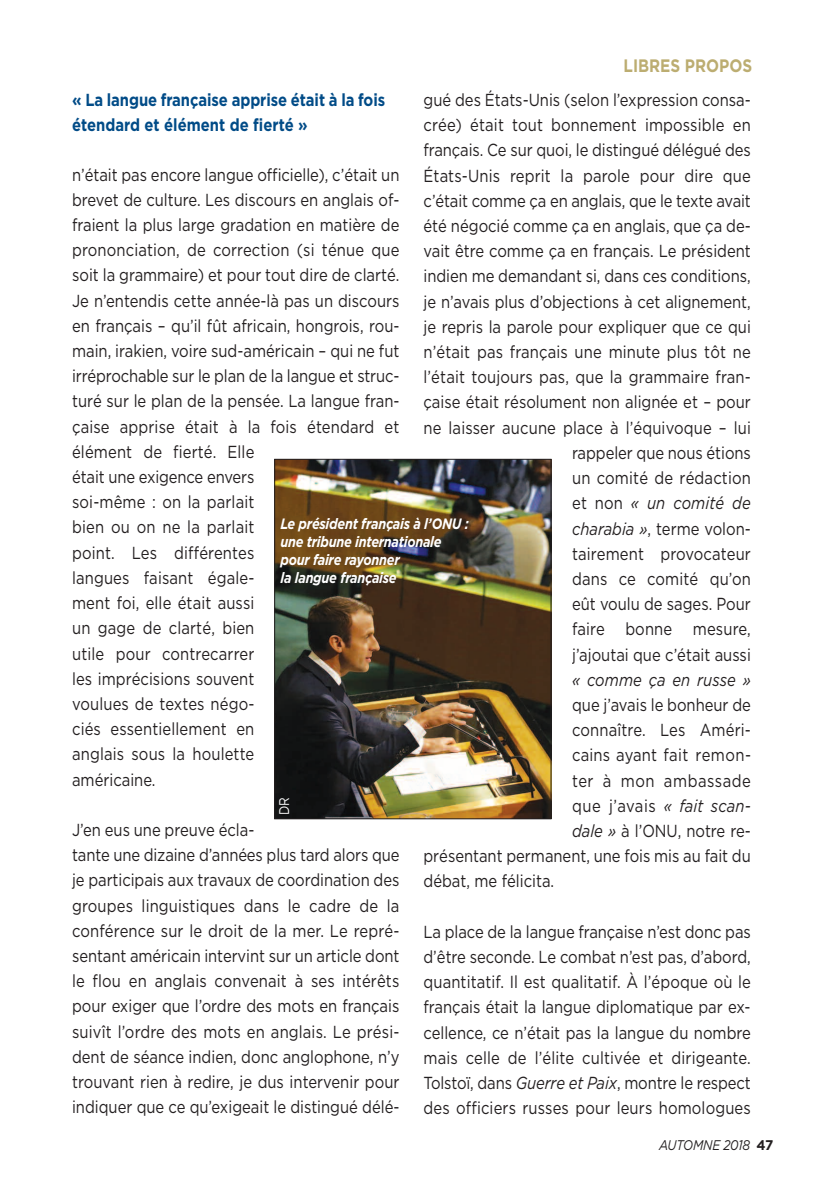
<style>
.page{position:relative;width:823px;height:1191px;background:#fff}
.page>*{position:absolute;margin:0;border:0;box-sizing:border-box;transform-origin:0 0}
.t1{font:700 18px "Gotham";color:#bcad71;scale:.85 1}
.t2{font:17.4px/25.2px "Gotham";color:#231f20;scale:.85 1}
.t3{font:700 17.4px/25.2px "Gotham";letter-spacing:-.005em;color:#004b87;scale:.85 1}
.t4{font:17.4px "Gotham";letter-spacing:.035em;color:#231f20;scale:.85 1}
.t5{font:italic 17.4px "Gotham";letter-spacing:.01em;color:#231f20;scale:.85 1}
.t6{font:italic 700 15px/18px "Gotham";letter-spacing:-.02em;color:#fff;scale:.85 1}
.t7{font:italic 14px "Gotham";letter-spacing:-.015em;color:#231f20;scale:.85 1}
.t8{font:14px "Gotham";color:#fff;scale:.85 1}
.s1{font-style:italic}
.s2{font-weight:700;font-style:normal}
</style>
<div class="page">
<img style="left:276px;top:461px;width:273px;height:356px">
<div style="left:274px;top:459px;width:277px;height:360px;border:1px solid #231f20"></div>
<p class="t1" style="left:623px;top:55px;width:153px">LIBRES PROPOS</p>
<p class="t2" style="left:423px;top:87px;width:386px;text-align:right">gué des États-Unis (selon l’expression consa&shy;crée) était tout bonnement impossible en français. Ce sur quoi, le distingué délégué des États-Unis reprit la parole pour dire que c’était comme ça en anglais, que le texte avait été négocié comme ça en anglais, que ça de&shy;vait être comme ça en français. Le président indien me demandant si, dans ces conditions, je n’avais plus d’objections à cet alignement, je repris la parole pour expliquer que ce qui n’était pas français une minute plus tôt ne l’était toujours pas, que la grammaire fran&shy;çaise était résolument non alignée et – pour ne laisser aucune place à l’équivoque – lui rappeler que nous étions<br>un comité de rédaction<br>et non <span class="s1">« un comité de<br>charabia »</span>, terme volon-<br>tairement provocateur<br>dans ce comité qu’on<br>eût voulu de sages. Pour<br>faire bonne mesure,<br>j’ajoutai que c’était aussi</p>
<p class="t5" style="left:571px;top:669px;width:212px">« comme ça en russe »</p>
<p class="t2" style="left:571px;top:692px;width:212px">que j’avais le bonheur de</p>
<p class="t2" style="left:571px;top:717px;width:212px">connaître. Les Améri-</p>
<p class="t2" style="left:571px;top:743px;width:212px">cains ayant fait remon-</p>
<p class="t4" style="left:571px;top:770px;width:212px">ter à mon ambassade</p>
<p class="t4" style="left:571px;top:795px;width:212px">que j’avais <span class="s1">« fait scan-</span></p>
<p class="t2" style="left:571px;top:818px;width:212px"><span class="s1">dale »</span> à l’ONU, notre re-</p>
<p class="t2" style="left:423px;top:843px;width:386px">présentant permanent, une fois mis au fait du</p>
<p class="t2" style="left:423px;top:869px;width:155px">débat, me félicita.</p>
<p class="t2" style="left:423px;top:919px;width:386px;text-align:justify">La place de la langue française n’est donc pas d’être seconde. Le combat n’est pas, d’abord, quantitatif. Il est qualitatif. À l’époque où le français était la langue diplomatique par ex&shy;cellence, ce n’était pas la langue du nombre mais celle de l’élite cultivée et dirigeante.<br>Tolstoï, dans <span class="s1">Guerre et Paix</span>, montre le respect des officiers russes pour leurs homologues</p>
<p class="t3" style="left:72px;top:87px;width:369px">« La langue française apprise était à la fois étendard et élément de fierté »</p>
<p class="t2" style="left:72px;top:162px;width:386px">n’était pas encore langue officielle), c’était un brevet de culture. Les discours en anglais of&shy;fraient la plus large gradation en matière de prononciation, de correction (si ténue que soit la grammaire) et pour tout dire de clarté.<br>Je n’entendis cette année-là pas un discours en français – qu’il fût africain, hongrois, rou&shy;main, irakien, voire sud-américain – qui ne fut irréprochable sur le plan de la langue et struc&shy;turé sur le plan de la pensée. La langue fran&shy;çaise apprise était à la fois étendard et élément de fierté. Elle<br>était une exigence envers<br>soi-même : on la parlait<br>bien ou on ne la parlait<br>point. Les différentes<br>langues faisant égale-<br>ment foi, elle était aussi<br>un gage de clarté, bien<br>utile pour contrecarrer<br>les imprécisions souvent<br>voulues de textes négo-<br>ciés essentiellement en<br>anglais sous la houlette<br>américaine.</p>
<p class="t2" style="left:72px;top:817px;width:386px">J’en eus une preuve écla-<br>tante une dizaine d’années plus tard alors que je participais aux travaux de coordination des groupes linguistiques dans le cadre de la conférence sur le droit de la mer. Le repré&shy;sentant américain intervint sur un article dont le flou en anglais convenait à ses intérêts pour exiger que l’ordre des mots en français suivît l’ordre des mots en anglais. Le prési&shy;dent de séance indien, donc anglophone, n’y trouvant rien à redire, je dus intervenir pour indiquer que ce qu’exigeait le distingué délé-</p>
<p class="t6" style="left:280px;top:515px;width:223px">Le président français à l’ONU : une tribune internationale pour faire rayonner<br>la langue française</p>
<p class="t8" style="left:276px;top:815px;width:23px;rotate:-90deg">DR</p>
<p class="t7" style="left:658px;top:1137px;width:136px">AUTOMNE 2018 <span class="s2">47</span></p>
</div>
